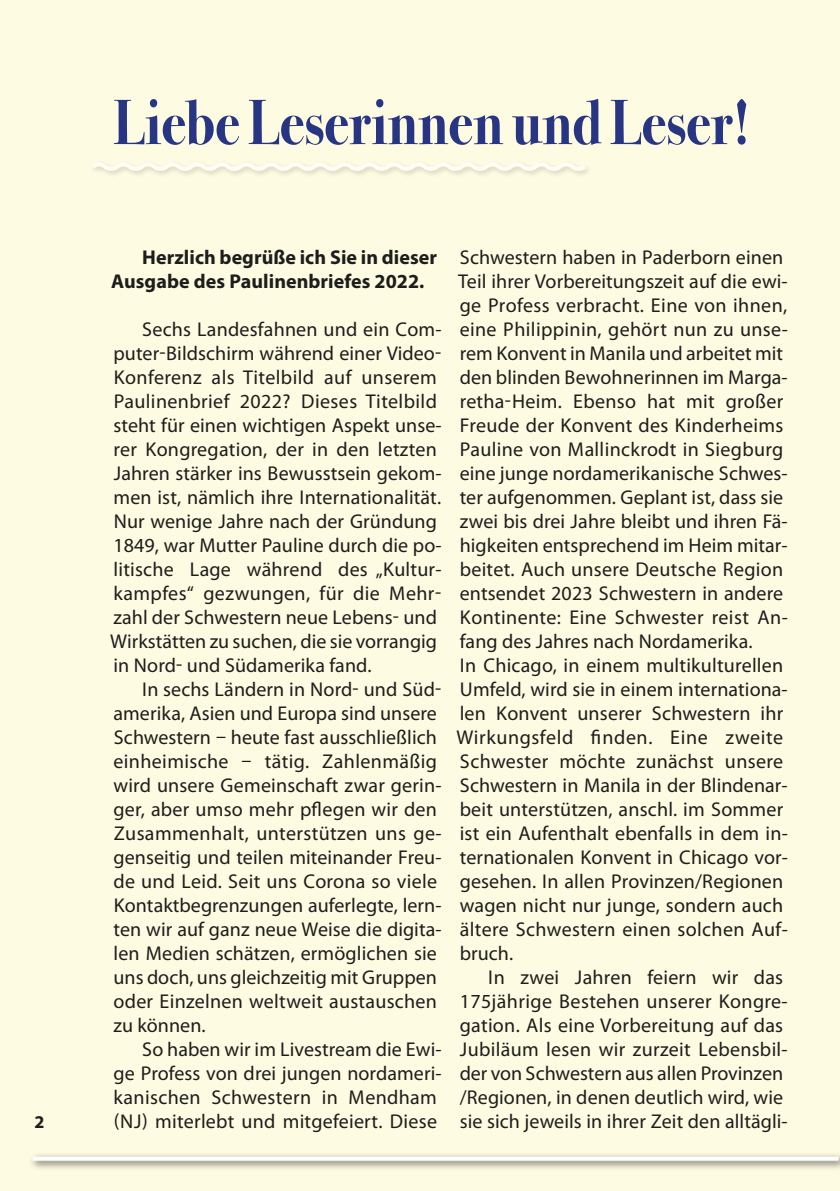
<style>
.page{position:relative;width:840px;height:1191px;background:#fff}
.page>*{position:absolute;margin:0;border:0;box-sizing:border-box;transform-origin:0 0}
.t1{font:700 64px "Bodoni Svty Two ITCTT";color:#283583;scale:.87 1}
.t2{font:20px/24px "Myriad Pro";letter-spacing:.005em;color:#1d1d1b}
.t3{font:700 20px/24px "Myriad Pro";letter-spacing:.005em;color:#1d1d1b}
.t4{font:700 18px "Myriad Pro";color:#1d1d1b}
</style>
<div class="page">
<hr style="left:839px;top:0;width:1px;height:1191px;background:#f6dea6">
<hr style="left:839px;top:0;width:1px;height:330px;background:#fdfbe2">
<div style="left:0;top:0;width:839px;height:1191px;background:#fdfbe2"></div>
<img style="left:31px;top:1154px;width:808px;height:15px">
<svg style="left:33px;top:1156px;width:805px;height:4px;background:#f9f8f5"></svg>
<svg style="left:92px;top:163px;width:496px;height:12px"></svg>
<h1 class="t1" style="left:113px;top:85px;width:732px">Liebe Leserinnen und Leser!</h1>
<p class="t3" style="left:111px;top:247px;width:327px;text-indent:31px">Herzlich begrüße ich Sie in dieser<br>Ausgabe des Paulinenbriefes 2022.</p>
<p class="t2" style="left:110px;top:319px;width:332px;text-indent:32px">Sechs Landesfahnen und ein Com&shy;puter-Bildschirm während einer Video-Konferenz als Titelbild auf unserem Paulinenbrief 2022? Dieses Titelbild steht für einen wichtigen Aspekt unse&shy;rer Kongregation, der in den letzten Jahren stärker ins Bewusstsein gekom&shy;men ist, nämlich ihre Internationalität.<br>Nur wenige Jahre nach der Gründung 1849, war Mutter Pauline durch die po&shy;litische Lage während des „Kultur&shy;kampfes“ gezwungen, für die Mehr&shy;zahl der Schwestern neue Lebens- und Wirkstätten zu suchen, die sie vorrangig in Nord- und Südamerika fand.</p>
<p class="t2" style="left:113px;top:679px;width:329px;text-indent:29px">In sechs Ländern in Nord- und Süd&shy;amerika, Asien und Europa sind unsere Schwestern – heute fast ausschließlich einheimische – tätig. Zahlenmäßig wird unsere Gemeinschaft zwar gerin&shy;ger, aber umso mehr pflegen wir den Zusammenhalt, unterstützen uns ge&shy;genseitig und teilen miteinander Freu&shy;de und Leid. Seit uns Corona so viele Kontaktbegrenzungen auferlegte, lern&shy;ten wir auf ganz neue Weise die digita&shy;len Medien schätzen, ermöglichen sie uns doch, uns gleichzeitig mit Gruppen oder Einzelnen weltweit austauschen zu können.</p>
<p class="t2" style="left:113px;top:1039px;width:329px;text-indent:29px">So haben wir im Livestream die Ewi&shy;ge Profess von drei jungen nordameri&shy;kanischen Schwestern in Mendham (NJ) miterlebt und mitgefeiert. Diese</p>
<p class="t2" style="left:456px;top:247px;width:332px">Schwestern haben in Paderborn einen Teil ihrer Vorbereitungszeit auf die ewi&shy;ge Profess verbracht. Eine von ihnen, eine Philippinin, gehört nun zu unse&shy;rem Konvent in Manila und arbeitet mit den blinden Bewohnerinnen im Marga&shy;retha-Heim. Ebenso hat mit großer Freude der Konvent des Kinderheims Pauline von Mallinckrodt in Siegburg eine junge nordamerikanische Schwes&shy;ter aufgenommen. Geplant ist, dass sie zwei bis drei Jahre bleibt und ihren Fä&shy;higkeiten entsprechend im Heim mitar&shy;beitet. Auch unsere Deutsche Region entsendet 2023 Schwestern in andere Kontinente: Eine Schwester reist An&shy;fang des Jahres nach Nordamerika.<br>In Chicago, in einem multikulturellen Umfeld, wird sie in einem internationa&shy;len Konvent unserer Schwestern ihr Wirkungsfeld finden. Eine zweite Schwester möchte zunächst unsere Schwestern in Manila in der Blindenar&shy;beit unterstützen, anschl. im Sommer ist ein Aufenthalt ebenfalls in dem in&shy;ternationalen Konvent in Chicago vor&shy;gesehen. In allen Provinzen/Regionen wagen nicht nur junge, sondern auch ältere Schwestern einen solchen Auf&shy;bruch.</p>
<p class="t2" style="left:459px;top:967px;width:329px;text-indent:29px">In zwei Jahren feiern wir das 175jährige Bestehen unserer Kongre&shy;gation. Als eine Vorbereitung auf das Jubiläum lesen wir zurzeit Lebensbil&shy;der von Schwestern aus allen Provinzen /Regionen, in denen deutlich wird, wie</p>
<p class="t4" style="left:35px;top:1115px;width:11px">2</p>
<p class="t2" style="left:459px;top:1111px;width:329px">sie sich jeweils in ihrer Zeit den alltägli-</p>
</div>
